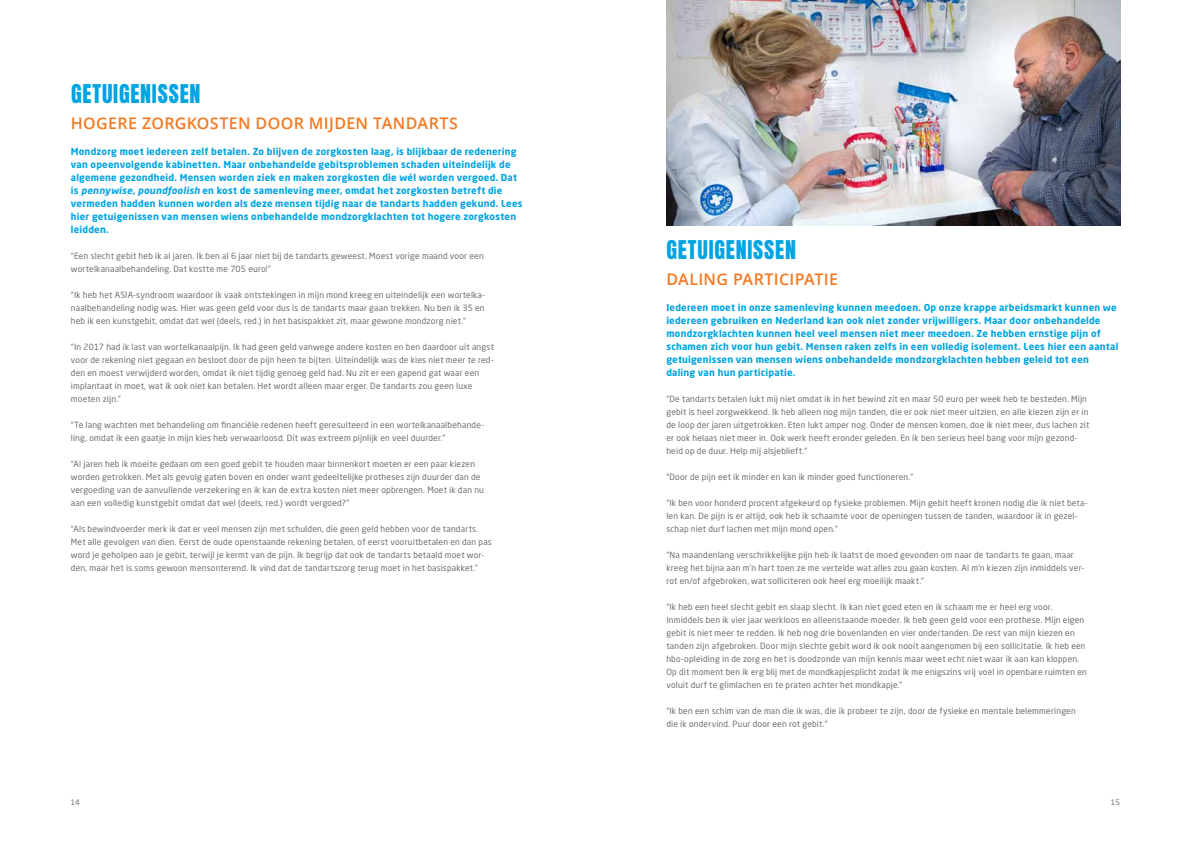
<style>
.page{position:relative;width:1191px;height:842px;background:#fff}
.page>*{position:absolute;margin:0;border:0;box-sizing:border-box;transform-origin:0 0}
.t1{font:22px "Anton";letter-spacing:.035em;color:#00a4e3}
.t2{font:600 16px "Open Sans";letter-spacing:.02em;color:#f47920}
.t3{font:700 9.5px/13px "Neo Sans Pro";letter-spacing:.02em;color:#00a4e3}
.t4{font:8.5px/13px "Neo Sans Pro";letter-spacing:.02em;color:#6d6e71}
.t5{font:7.5px "Neo Sans Pro";color:#6d6e71}
.s1{font-style:italic}
</style>
<div class="page">
<img style="left:666px;top:0;width:454px;height:225px">
<h1 class="t1" style="left:71px;top:82px;width:131px">GETUIGENISSEN</h1>
<h2 class="t2" style="left:71px;top:112px;width:388px">HOGERE ZORGKOSTEN DOOR MIJDEN TANDARTS</h2>
<p class="t3" style="left:71px;top:144px;width:453px">Mondzorg moet iedereen zelf betalen. Zo blijven de zorgkosten laag, is blijkbaar de redenering van opeenvolgende kabinetten. Maar onbehandelde gebitsproblemen schaden uiteindelijk de algemene gezondheid. Mensen worden ziek en maken zorgkosten die wél worden vergoed. Dat is <span class="s1">pennywise, poundfoolish</span> en kost de samenleving meer, omdat het zorgkosten betreft die vermeden hadden kunnen worden als deze mensen tijdig naar de tandarts hadden gekund. Lees hier getuigenissen van mensen wiens onbehandelde mondzorgklachten tot hogere zorgkosten leidden.</p>
<p class="t4" style="left:71px;top:249px;width:414px">“Een slecht gebit heb ik al jaren. Ik ben al 6 jaar niet bij de tandarts geweest. Moest vorige maand voor een wortelkanaalbehandeling. Dat kostte me 705 euro!”</p>
<p class="t4" style="left:71px;top:288px;width:416px;text-align:justify">“Ik heb het ASIA-syndroom waardoor ik vaak ontstekingen in mijn mond kreeg en uiteindelijk een wortelka&shy;naalbehandeling nodig was. Hier was geen geld voor dus is de tandarts maar gaan trekken. Nu ben ik 35 en heb ik een kunstgebit, omdat dat wel (deels, red.) in het basispakket zit, maar gewone mondzorg niet.”</p>
<p class="t4" style="left:71px;top:340px;width:424px">“In 2017 had ik last van wortelkanaalpijn. Ik had geen geld vanwege andere kosten en ben daardoor uit angst voor de rekening niet gegaan en besloot door de pijn heen te bijten. Uiteindelijk was de kies niet meer te red&shy;den en moest verwijderd worden, omdat ik niet tijdig genoeg geld had. Nu zit er een gapend gat waar een implantaat in moet, wat ik ook niet kan betalen. Het wordt alleen maar erger. De tandarts zou geen luxe moeten zijn.”</p>
<p class="t4" style="left:71px;top:418px;width:415px">“Te lang wachten met behandeling om financiële redenen heeft geresulteerd in een wortelkanaalbehande&shy;ling, omdat ik een gaatje in mijn kies heb verwaarloosd. Dit was extreem pijnlijk en veel duurder.”</p>
<p class="t4" style="left:71px;top:457px;width:414px">“Al jaren heb ik moeite gedaan om een goed gebit te houden maar binnenkort moeten er een paar kiezen worden getrokken. Met als gevolg gaten boven en onder want gedeeltelijke protheses zijn duurder dan de vergoeding van de aanvullende verzekering en ik kan de extra kosten niet meer opbrengen. Moet ik dan nu aan een volledig kunstgebit omdat dat wel (deels, red.) wordt vergoed?”</p>
<p class="t4" style="left:71px;top:522px;width:422px">“Als bewindvoerder merk ik dat er veel mensen zijn met schulden, die geen geld hebben voor de tandarts.<br>Met alle gevolgen van dien. Eerst de oude openstaande rekening betalen, of eerst vooruitbetalen en dan pas word je geholpen aan je gebit, terwijl je kermt van de pijn. Ik begrijp dat ook de tandarts betaald moet wor&shy;den, maar het is soms gewoon mensonterend. Ik vind dat de tandartszorg terug moet in het basispakket.”</p>
<h1 class="t1" style="left:666px;top:238px;width:131px">GETUIGENISSEN</h1>
<h2 class="t2" style="left:666px;top:268px;width:173px">DALING PARTICIPATIE</h2>
<p class="t3" style="left:666px;top:300px;width:453px">Iedereen moet in onze samenleving kunnen meedoen. Op onze krappe arbeidsmarkt kunnen we iedereen gebruiken en Nederland kan ook niet zonder vrijwilligers. Maar door onbehandelde mondzorgklachten kunnen heel veel mensen niet meer meedoen. Ze hebben ernstige pijn of schamen zich voor hun gebit. Mensen raken zelfs in een volledig isolement. Lees hier een aantal getuigenissen van mensen wiens onbehandelde mondzorgklachten hebben geleid tot een daling van hun participatie.</p>
<p class="t4" style="left:666px;top:392px;width:425px">“De tandarts betalen lukt mij niet omdat ik in het bewind zit en maar 50 euro per week heb te besteden. Mijn gebit is heel zorgwekkend. Ik heb alleen nog mijn tanden, die er ook niet meer uitzien, en alle kiezen zijn er in de loop der jaren uitgetrokken. Eten lukt amper nog. Onder de mensen komen, doe ik niet meer, dus lachen zit er ook helaas niet meer in. Ook werk heeft eronder geleden. En ik ben serieus heel bang voor mijn gezond&shy;heid op de duur. Help mij alsjeblieft.”</p>
<p class="t4" style="left:666px;top:470px;width:248px">“Door de pijn eet ik minder en kan ik minder goed functioneren.”</p>
<p class="t4" style="left:666px;top:496px;width:423px">“Ik ben voor honderd procent afgekeurd op fysieke problemen. Mijn gebit heeft kronen nodig die ik niet beta&shy;len kan. De pijn is er altijd, ook heb ik schaamte voor de openingen tussen de tanden, waardoor ik in gezel&shy;schap niet durf lachen met mijn mond open.”</p>
<p class="t4" style="left:666px;top:548px;width:419px">“Na maandenlang verschrikkelijke pijn heb ik laatst de moed gevonden om naar de tandarts te gaan, maar kreeg het bijna aan m’n hart toen ze me vertelde wat alles zou gaan kosten. Al m’n kiezen zijn inmiddels ver&shy;rot en/of afgebroken, wat solliciteren ook heel erg moeilijk maakt.”</p>
<p class="t4" style="left:666px;top:600px;width:422px">“Ik heb een heel slecht gebit en slaap slecht. Ik kan niet goed eten en ik schaam me er heel erg voor.<br>Inmiddels ben ik vier jaar werkloos en alleenstaande moeder. Ik heb geen geld voor een prothese. Mijn eigen gebit is niet meer te redden. Ik heb nog drie bovenlanden en vier ondertanden. De rest van mijn kiezen en tanden zijn afgebroken. Door mijn slechte gebit word ik ook nooit aangenomen bij een sollicitatie. Ik heb een hbo-opleiding in de zorg en het is doodzonde van mijn kennis maar weet echt niet waar ik aan kan kloppen.<br>Op dit moment ben ik erg blij met de mondkapjesplicht zodat ik me enigszins vrij voel in openbare ruimten en voluit durf te glimlachen en te praten achter het mondkapje.”</p>
<p class="t4" style="left:666px;top:704px;width:411px">“Ik ben een schim van de man die ik was, die ik probeer te zijn, door de fysieke en mentale belemmeringen die ik ondervind. Puur door een rot gebit.”</p>
<p class="t5" style="left:71px;top:797px;width:10px">14</p>
<p class="t5" style="left:1111px;top:797px;width:11px">15</p>
</div>
